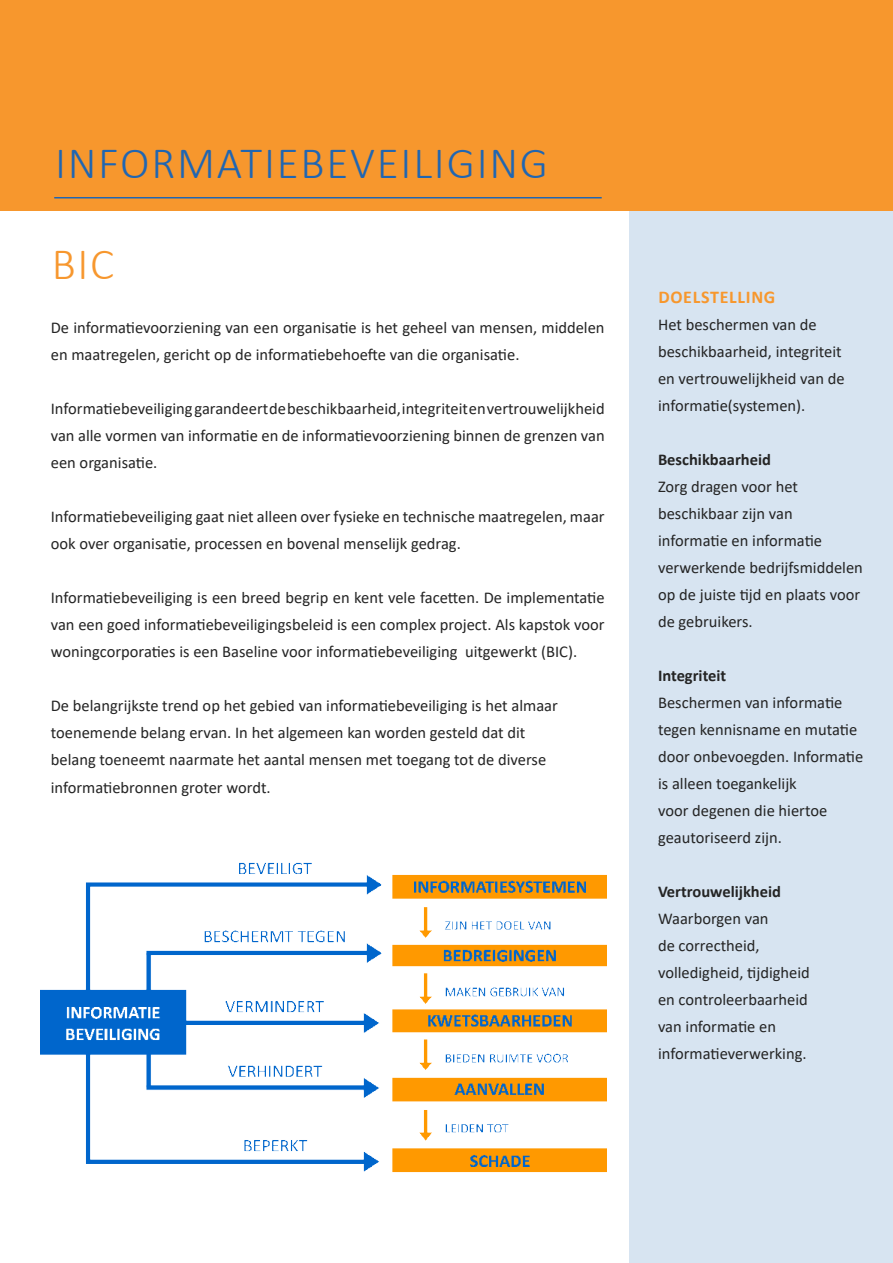
<style>
.page{position:relative;width:893px;height:1263px;background:#fff}
.page>*{position:absolute;margin:0;border:0;box-sizing:border-box;transform-origin:0 0}
.t1{font:300 45px "Calibri";letter-spacing:.04em;color:#2066b2}
.t2{font:300 45px "Calibri";color:#f7972e}
.t3{font:700 18px "Calibri";letter-spacing:.04em;color:#f7972d}
.t4{font:16.5px/27px "Calibri";color:#242424}
.s1{font-weight:700}
</style>
<div class="page">
<div style="left:629px;top:0;width:264px;height:1263px;background:#d7e4f1"></div>
<div style="left:0;top:0;width:893px;height:210px;background:#f7972d"></div>
<hr style="left:54px;top:197px;width:548px;height:1px;background:#2066b2">
<img style="left:40px;top:862px;width:566px;height:310px">
<p class="t1" style="left:55px;top:135px;width:494px">INFORMATIEBEVEILIGING</p>
<p class="t2" style="left:52px;top:236px;width:64px">BIC</p>
<p class="t4" style="left:51px;top:314px;width:555px">De informatievoorziening van een organisatie is het geheel van mensen, middelen en maatregelen, gericht op de informatiebehoefte van die organisatie.</p>
<p class="t4" style="left:51px;top:395px;width:555px;text-align:justify">Informatiebeveiliging garandeert de beschikbaarheid, integriteit en vertrouwelijkheid van alle vormen van informatie en de informatievoorziening binnen de grenzen van een organisatie.</p>
<p class="t4" style="left:51px;top:503px;width:555px">Informatiebeveiliging gaat niet alleen over fysieke en technische maatregelen, maar ook over organisatie, processen en bovenal menselijk gedrag.</p>
<p class="t4" style="left:51px;top:584px;width:555px;text-align:justify">Informatiebeveiliging is een breed begrip en kent vele facetten. De implementatie van een goed informatiebeveiligingsbeleid is een complex project. Als kapstok voor woningcorporaties is een Baseline voor informatiebeveiliging uitgewerkt (BIC).</p>
<p class="t4" style="left:51px;top:692px;width:509px">De belangrijkste trend op het gebied van informatiebeveiliging is het almaar toenemende belang ervan. In het algemeen kan worden gesteld dat dit belang toeneemt naarmate het aantal mensen met toegang tot de diverse informatiebronnen groter wordt.</p>
<p class="t3" style="left:658px;top:284px;width:119px">DOELSTELLING</p>
<p class="t4" style="left:658px;top:310px;width:188px">Het beschermen van de beschikbaarheid, integriteit en vertrouwelijkheid van de informatie(systemen).</p>
<p class="t4" style="left:658px;top:445px;width:206px"><span class="s1">Beschikbaarheid<br></span>Zorg dragen voor het beschikbaar zijn van informatie en informatie verwerkende bedrijfsmiddelen op de juiste tijd en plaats voor de gebruikers.</p>
<p class="t4" style="left:658px;top:661px;width:207px"><span class="s1">Integriteit<br></span>Beschermen van informatie tegen kennisname en mutatie door onbevoegden. Informatie is alleen toegankelijk<br>voor degenen die hiertoe geautoriseerd zijn.</p>
<p class="t4" style="left:658px;top:877px;width:153px"><span class="s1">Vertrouwelijkheid<br></span>Waarborgen van<br>de correctheid, volledigheid, tijdigheid en controleerbaarheid van informatie en informatieverwerking.</p>
</div>
